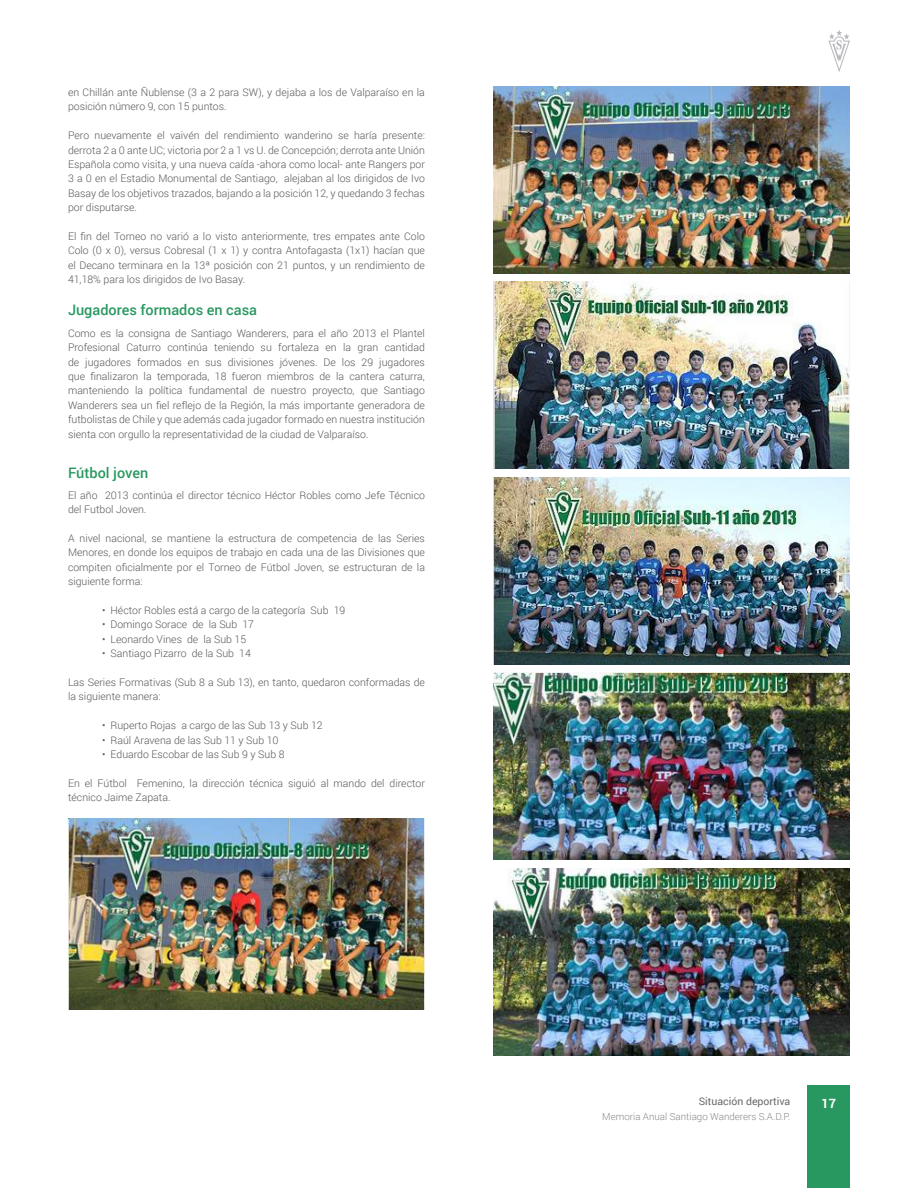
<style>
.page{position:relative;width:918px;height:1188px;background:#fff}
.page>*{position:absolute;margin:0;border:0;box-sizing:border-box;transform-origin:0 0}
.t1{font:500 14.4px "Roboto";color:#289860}
.t2{font:700 12.75px "Roboto";color:#fff}
.t3{font:300 10.5px/14.4px "Roboto";color:#57585a;text-align:justify}
.t4{font:10.5px "Roboto";color:#69696c}
.t5{font:300 9.75px "Roboto";color:#87898c}
</style>
<div class="page">
<div style="left:807px;top:1086px;width:43px;height:102px;background:#289860"></div>
<svg style="left:828px;top:30px;width:22px;height:42px"></svg>
<img style="left:68px;top:818px;width:357px;height:192px">
<img style="left:493px;top:86px;width:357px;height:187px">
<img style="left:493px;top:282px;width:357px;height:187px">
<img style="left:493px;top:477px;width:357px;height:187px">
<img style="left:493px;top:673px;width:357px;height:187px">
<img style="left:493px;top:868px;width:357px;height:188px">
<p class="t3" style="left:68px;top:85px;width:358px">en Chillán ante Ñublense (3 a 2 para SW), y dejaba a los de Valparaíso en la posición número 9, con 15 puntos.</p>
<p class="t3" style="left:68px;top:128px;width:358px">Pero nuevamente el vaivén del rendimiento wanderino se haría presente: derrota 2 a 0 ante UC; victoria por 2 a 1 vs U. de Concepción; derrota ante Unión Española como visita, y una nueva caída -ahora como local- ante Rangers por 3 a 0 en el Estadio Monumental de Santiago, alejaban al los dirigidos de Ivo Basay de los objetivos trazados, bajando a la posición 12, y quedando 3 fechas por disputarse.</p>
<p class="t3" style="left:68px;top:229px;width:358px">El fin del Torneo no varió a lo visto anteriormente, tres empates ante Colo Colo (0 x 0), versus Cobresal (1 x 1) y contra Antofagasta (1x1) hacían que el Decano terminara en la 13ª posición con 21 puntos, y un rendimiento de 41,18% para los dirigidos de Ivo Basay.</p>
<h1 class="t1" style="left:68px;top:300px;width:191px">Jugadores formados en casa</h1>
<p class="t3" style="left:68px;top:325px;width:358px">Como es la consigna de Santiago Wanderers, para el año 2013 el Plantel Profesional Caturro continúa teniendo su fortaleza en la gran cantidad de jugadores formados en sus divisiones jóvenes. De los 29 jugadores que finalizaron la temporada, 18 fueron miembros de la cantera caturra, manteniendo la política fundamental de nuestro proyecto, que Santiago Wanderers sea un fiel reflejo de la Región, la más importante generadora de futbolistas de Chile y que además cada jugador formado en nuestra institución sienta con orgullo la representatividad de la ciudad de Valparaíso.</p>
<h1 class="t1" style="left:68px;top:462px;width:82px">Fútbol joven</h1>
<p class="t3" style="left:68px;top:488px;width:358px">El año 2013 continúa el director técnico Héctor Robles como Jefe Técnico del Futbol Joven.</p>
<p class="t3" style="left:68px;top:531px;width:358px">A nivel nacional, se mantiene la estructura de competencia de las Series Menores, en donde los equipos de trabajo en cada una de las Divisiones que compiten oficialmente por el Torneo de Fútbol Joven, se estructuran de la siguiente forma:</p>
<p class="t3" style="left:102px;top:603px;width:245px">• Héctor Robles está a cargo de la categoría Sub 19</p>
<p class="t3" style="left:102px;top:617px;width:154px">• Domingo Sorace de la Sub 17</p>
<p class="t3" style="left:102px;top:632px;width:146px">• Leonardo Vines de la Sub 15</p>
<p class="t3" style="left:102px;top:646px;width:150px">• Santiago Pizarro de la Sub 14</p>
<p class="t3" style="left:68px;top:675px;width:358px">Las Series Formativas (Sub 8 a Sub 13), en tanto, quedaron conformadas de la siguiente manera:</p>
<p class="t3" style="left:102px;top:718px;width:222px">• Ruperto Rojas a cargo de las Sub 13 y Sub 12</p>
<p class="t3" style="left:102px;top:732px;width:178px">• Raúl Aravena de las Sub 11 y Sub 10</p>
<p class="t3" style="left:102px;top:747px;width:184px">• Eduardo Escobar de las Sub 9 y Sub 8</p>
<p class="t3" style="left:68px;top:776px;width:358px">En el Fútbol Femenino, la dirección técnica siguió al mando del director técnico Jaime Zapata.</p>
<p class="t4" style="left:699px;top:1094px;width:93px">Situación deportiva</p>
<p class="t2" style="left:821px;top:1094px;width:16px">17</p>
<p class="t5" style="left:602px;top:1110px;width:190px">Memoria Anual Santiago Wanderers S.A.D.P.</p>
</div>
